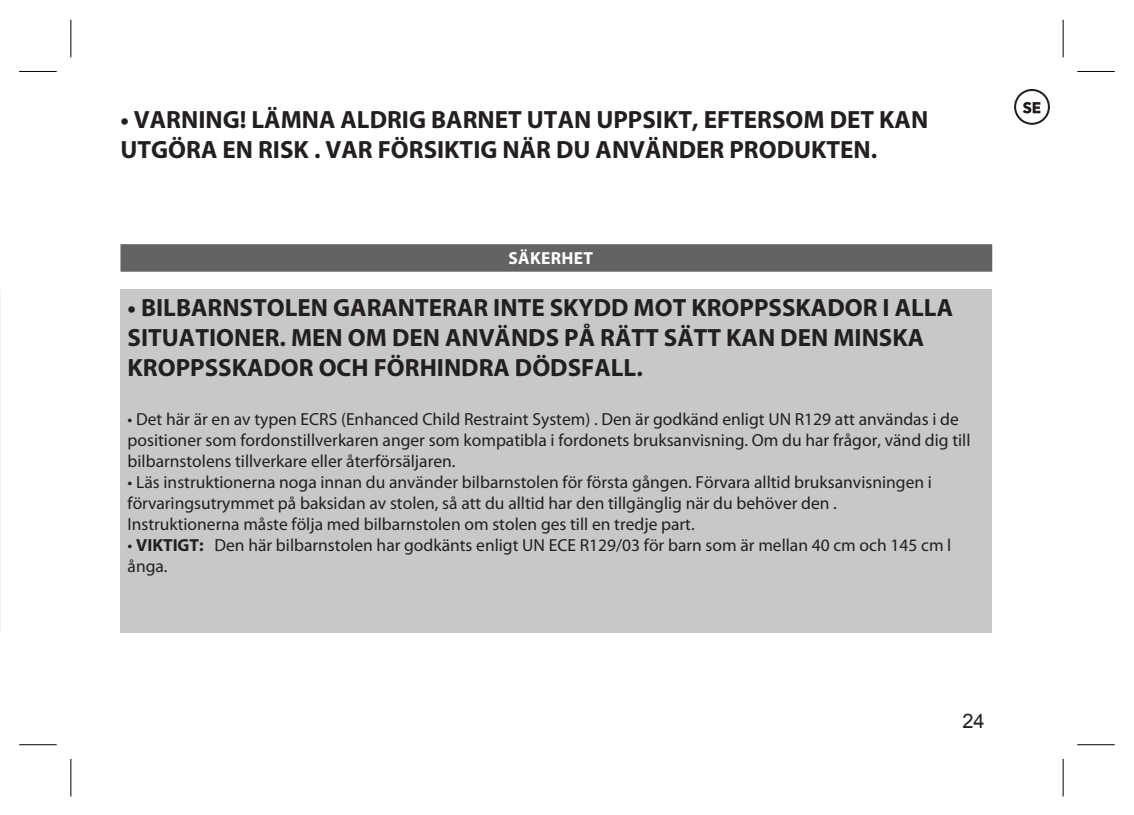
<style>
.page{position:relative;width:1134px;height:815px;background:#fff}
.page>*{position:absolute;margin:0;border:0;box-sizing:border-box;transform-origin:0 0}
.t1{font:700 25px/30px "Myriad Pro";color:#231f20}
.t2{font:20px "Arial";color:#231f20}
.t3{font:17.5px/21px "Myriad Pro";color:#231f20}
.t4{font:700 17.5px "Myriad Pro";letter-spacing:.02em;color:#fff}
.s1{font-weight:700}
</style>
<div class="page">
<svg style="left:1014px;top:89px;width:36px;height:36px"></svg>
<hr style="left:1063px;top:759px;width:1px;height:37px;background:#000">
<hr style="left:1063px;top:20px;width:1px;height:37px;background:#000">
<hr style="left:70px;top:759px;width:1px;height:37px;background:#000">
<hr style="left:70px;top:20px;width:1px;height:37px;background:#000">
<hr style="left:1077px;top:744px;width:38px;height:1px;background:#000">
<hr style="left:19px;top:744px;width:38px;height:1px;background:#000">
<hr style="left:1077px;top:71px;width:38px;height:1px;background:#000">
<hr style="left:19px;top:71px;width:38px;height:1px;background:#000">
<div style="left:120px;top:289px;width:872px;height:344px;background:#c7c8ca"></div>
<div style="left:120px;top:244px;width:872px;height:28px;background:#636366"></div>
<h1 class="t1" style="left:120px;top:104px;width:809px">• VARNING! LÄMNA ALDRIG BARNET UTAN UPPSIKT, EFTERSOM DET KAN<br>UTGÖRA EN RISK . VAR FÖRSIKTIG NÄR DU ANVÄNDER PRODUKTEN.</h1>
<p class="t4" style="left:508px;top:248px;width:86px">SÄKERHET</p>
<h1 class="t1" style="left:128px;top:293px;width:827px">• BILBARNSTOLEN GARANTERAR INTE SKYDD MOT KROPPSSKADOR I ALLA<br>SITUATIONER. MEN OM DEN ANVÄNDS PÅ RÄTT SÄTT KAN DEN MINSKA<br>KROPPSSKADOR OCH FÖRHINDRA DÖDSFALL.</h1>
<p class="t3" style="left:128px;top:409px;width:844px">• Det här är en av typen ECRS (Enhanced Child Restraint System) . Den är godkänd enligt UN R129 att användas i de positioner som fordonstillverkaren anger som kompatibla i fordonets bruksanvisning. Om du har frågor, vänd dig till bilbarnstolens tillverkare eller återförsäljaren.</p>
<p class="t3" style="left:128px;top:472px;width:806px">• Läs instruktionerna noga innan du använder bilbarnstolen för första gången. Förvara alltid bruksanvisningen i förvaringsutrymmet på baksidan av stolen, så att du alltid har den tillgänglig när du behöver den .<br>Instruktionerna måste följa med bilbarnstolen om stolen ges till en tredje part.</p>
<p class="t3" style="left:128px;top:535px;width:825px">• <span class="s1">VIKTIGT:</span> Den här bilbarnstolen har godkänts enligt UN ECE R129/03 för barn som är mellan 40 cm och 145 cm l ånga.</p>
<p class="t2" style="left:962px;top:708px;width:24px">24</p>
</div>
